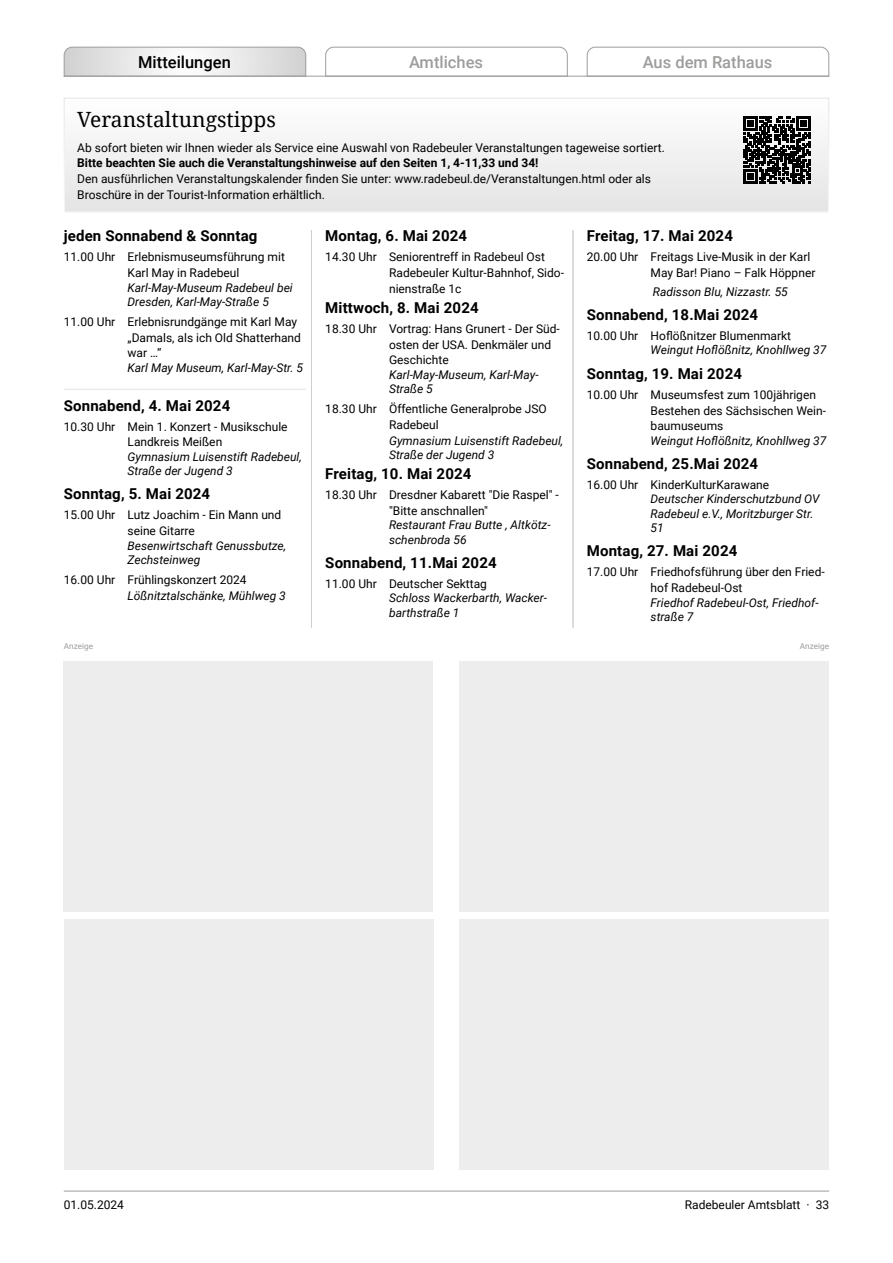
<style>
.page{position:relative;width:893px;height:1263px;background:#fff}
.page>*{position:absolute;margin:0;border:0;box-sizing:border-box;transform-origin:0 0}
.t1{font:21px "Droid Serif";color:#000}
.t2{font:500 16.5px "Roboto";color:#9d9d9c}
.t3{font:500 16.5px "Roboto";color:#000}
.t4{font:700 15px "Roboto";letter-spacing:.01em;color:#000}
.t5{font:12px/15.8px "Roboto";color:#000}
.t6{font:italic 12px/14.4px "Roboto";color:#000}
.t7{font:700 12px "Roboto";color:#000}
.t8{font:8.25px "Roboto";color:#9d9d9c}
</style>
<div class="page">
<div style="left:459px;top:661px;width:370px;height:251px;background:#ededed"></div>
<div style="left:63px;top:661px;width:370px;height:251px;background:#ededed"></div>
<div style="left:459px;top:919px;width:370px;height:250px;background:#ededed"></div>
<div style="left:64px;top:919px;width:370px;height:250px;background:#ededed"></div>
<svg style="left:586px;top:46px;width:244px;height:31px"></svg>
<svg style="left:325px;top:46px;width:243px;height:30px"></svg>
<svg style="left:63px;top:46px;width:244px;height:31px"></svg>
<hr style="left:64px;top:76px;width:765px;height:1px;background:#9d9d9c">
<hr style="left:64px;top:1191px;width:765px;height:1px;background:#9d9d9c">
<div style="left:64px;top:98px;width:765px;height:114px;background:#f1f1f1"></div>
<div style="left:64px;top:98px;width:765px;height:114px;border:1px solid #fff"></div>
<svg style="left:743px;top:116px;width:68px;height:68px"></svg>
<hr style="left:64px;top:389px;width:242px;height:1px;background:#e3e3e3">
<hr style="left:311px;top:230px;width:1px;height:398px;background:#d0d0d0">
<hr style="left:573px;top:230px;width:1px;height:398px;background:#d0d0d0">
<h2 class="t3" style="left:138px;top:50px;width:94px">Mitteilungen</h2>
<h2 class="t2" style="left:409px;top:50px;width:76px">Amtliches</h2>
<h2 class="t2" style="left:643px;top:50px;width:131px">Aus dem Rathaus</h2>
<h1 class="t1" style="left:77px;top:105px;width:200px">Veranstaltungstipps</h1>
<p class="t5" style="left:77px;top:139px;width:589px">Ab sofort bieten wir Ihnen wieder als Service eine Auswahl von Radebeuler Veranstaltungen tageweise sortiert.</p>
<p class="t7" style="left:77px;top:155px;width:463px">Bitte beachten Sie auch die Veranstaltungshinweise auf den Seiten 1, 4-11,33 und 34!</p>
<p class="t5" style="left:77px;top:171px;width:575px">Den ausführlichen Veranstaltungskalender finden Sie unter: www.radebeul.de/Veranstaltungen.html oder als<br>Broschüre in der Tourist-Information erhältlich.</p>
<p class="t4" style="left:64px;top:226px;width:195px">jeden Sonnabend &amp; Sonntag</p>
<p class="t5" style="left:128px;top:249px;width:159px;text-indent:-64px">11.00 Uhr Erlebnismuseumsführung mit<br>Karl May in Radebeul</p>
<p class="t6" style="left:128px;top:280px;width:167px">Karl-May-Museum Radebeul bei<br>Dresden, Karl-May-Straße 5</p>
<p class="t5" style="left:128px;top:313px;width:175px;text-indent:-64px">11.00 Uhr Erlebnisrundgänge mit Karl May „Damals, als ich Old Shatterhand war …“</p>
<p class="t6" style="left:128px;top:360px;width:177px">Karl May Museum, Karl-May-Str. 5</p>
<p class="t4" style="left:64px;top:395px;width:168px">Sonnabend, 4. Mai 2024</p>
<p class="t5" style="left:64px;top:418px;width:225px;text-align:center">10.30 Uhr Mein 1. Konzert - Musikschule<br>Landkreis Meißen</p>
<p class="t6" style="left:128px;top:449px;width:176px">Gymnasium Luisenstift Radebeul,<br>Straße der Jugend 3</p>
<p class="t4" style="left:64px;top:483px;width:148px">Sonntag, 5. Mai 2024</p>
<p class="t5" style="left:128px;top:507px;width:155px;text-indent:-64px">15.00 Uhr Lutz Joachim - Ein Mann und seine Gitarre</p>
<p class="t6" style="left:128px;top:538px;width:160px">Besenwirtschaft Genussbutze,<br>Zechsteinweg</p>
<p class="t5" style="left:64px;top:571px;width:184px">16.00 Uhr Frühlingskonzert 2024</p>
<p class="t6" style="left:128px;top:588px;width:160px">Lößnitztalschänke, Mühlweg 3</p>
<p class="t4" style="left:325px;top:226px;width:143px">Montag, 6. Mai 2024</p>
<p class="t5" style="left:389px;top:249px;width:176px;text-indent:-64px">14.30 Uhr Seniorentreff in Radebeul Ost<br>Radebeuler Kultur-Bahnhof, Sido&shy;nienstraße 1c</p>
<p class="t4" style="left:325px;top:297px;width:155px">Mittwoch, 8. Mai 2024</p>
<p class="t5" style="left:389px;top:320px;width:172px;text-indent:-64px">18.30 Uhr Vortrag: Hans Grunert - Der Süd&shy;osten der USA. Denkmäler und<br>Geschichte</p>
<p class="t6" style="left:389px;top:367px;width:151px">Karl-May-Museum, Karl-May-<br>Straße 5</p>
<p class="t5" style="left:389px;top:401px;width:159px;text-indent:-64px">18.30 Uhr Öffentliche Generalprobe JSO<br>Radebeul</p>
<p class="t6" style="left:389px;top:433px;width:176px">Gymnasium Luisenstift Radebeul,<br>Straße der Jugend 3</p>
<p class="t4" style="left:325px;top:463px;width:148px">Freitag, 10. Mai 2024</p>
<p class="t5" style="left:389px;top:487px;width:171px;text-indent:-64px">18.30 Uhr Dresdner Kabarett "Die Raspel" - "Bitte anschnallen"</p>
<p class="t6" style="left:389px;top:517px;width:163px">Restaurant Frau Butte , Altkötz&shy;schenbroda 56</p>
<p class="t4" style="left:325px;top:552px;width:173px">Sonnabend, 11.Mai 2024</p>
<p class="t5" style="left:325px;top:575px;width:163px">11.00 Uhr Deutscher Sekttag</p>
<p class="t6" style="left:389px;top:590px;width:159px">Schloss Wackerbarth, Wacker&shy;barthstraße 1</p>
<p class="t4" style="left:587px;top:226px;width:148px">Freitag, 17. Mai 2024</p>
<p class="t5" style="left:651px;top:249px;width:166px;text-indent:-64px">20.00 Uhr Freitags Live-Musik in der Karl<br>May Bar! Piano – Falk Höppner</p>
<p class="t6" style="left:653px;top:284px;width:137px">Radisson Blu, Nizzastr. 55</p>
<p class="t4" style="left:587px;top:304px;width:173px">Sonnabend, 18.Mai 2024</p>
<p class="t5" style="left:587px;top:327px;width:206px">10.00 Uhr Hoflößnitzer Blumenmarkt</p>
<p class="t6" style="left:651px;top:343px;width:177px">Weingut Hoflößnitz, Knohllweg 37</p>
<p class="t4" style="left:587px;top:363px;width:157px">Sonntag, 19. Mai 2024</p>
<p class="t5" style="left:651px;top:386px;width:177px;text-indent:-64px">10.00 Uhr Museumsfest zum 100jährigen<br>Bestehen des Sächsischen Wein&shy;baumuseums</p>
<p class="t6" style="left:651px;top:433px;width:177px">Weingut Hoflößnitz, Knohllweg 37</p>
<p class="t4" style="left:587px;top:453px;width:173px">Sonnabend, 25.Mai 2024</p>
<p class="t5" style="left:587px;top:476px;width:184px">16.00 Uhr KinderKulturKarawane</p>
<p class="t6" style="left:651px;top:491px;width:171px">Deutscher Kinderschutzbund OV<br>Radebeul e.V., Moritzburger Str.<br>51</p>
<p class="t4" style="left:587px;top:540px;width:152px">Montag, 27. Mai 2024</p>
<p class="t5" style="left:651px;top:564px;width:176px;text-indent:-64px">17.00 Uhr Friedhofsführung über den Fried&shy;hof Radebeul-Ost</p>
<p class="t6" style="left:651px;top:595px;width:170px">Friedhof Radebeul-Ost, Friedhof&shy;straße 7</p>
<p class="t8" style="left:64px;top:640px;width:31px">Anzeige</p>
<p class="t8" style="left:800px;top:640px;width:31px">Anzeige</p>
<p class="t5" style="left:64px;top:1197px;width:62px">01.05.2024</p>
<p class="t5" style="left:685px;top:1197px;width:146px">Radebeuler Amtsblatt · 33</p>
</div>
